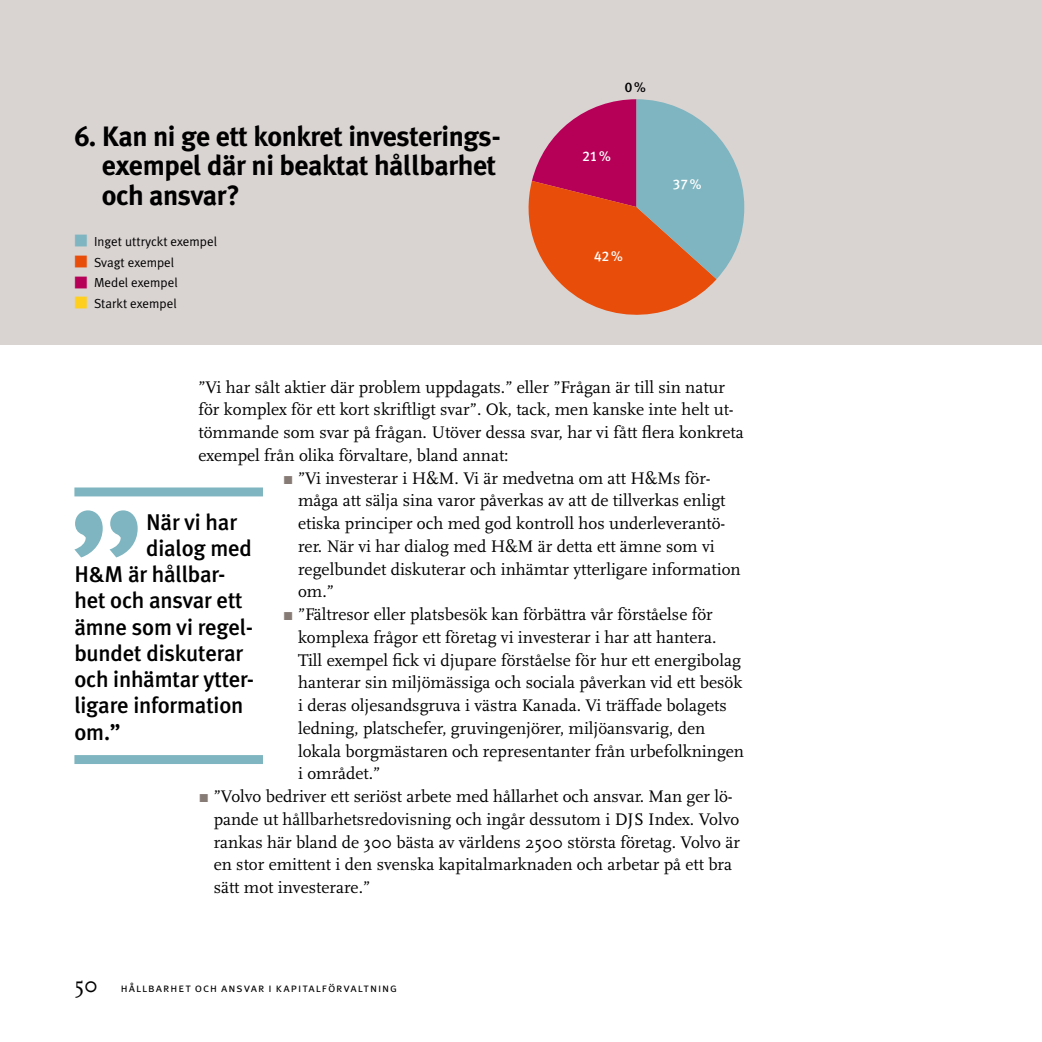
<style>
.page{position:relative;width:1042px;height:1042px;background:#fff}
.page>*{position:absolute;margin:0;border:0;box-sizing:border-box;transform-origin:0 0}
.t1{font:500 163.45px "Meta Plus";color:#7eb5c0}
.t2{font:700 28px/29.8px "Meta Plus";letter-spacing:-.015em;color:#000}
.t3{font:500 22.75px "Meta Plus";letter-spacing:-.01em;color:#000}
.t4{font:17.5px "Scala";color:#000}
.t5{font:14px "Meta Plus Medium Caps";color:#fff}
.t6{font:14px "Meta Plus Medium Caps";color:#000}
.t7{font:13.12px/20.7px "Meta Plus Normal";color:#000}
.t8{font:12.25px "Meta Plus Normal Caps";letter-spacing:.08em;color:#000}
.s1{font-family:"Meta Plus Bold Caps";font-weight:400}
.s2{color:#877b76}
.s3{font-family:"Scala";font-size:22.75px}
</style>
<div class="page">
<div style="left:0;top:0;width:1042px;height:344px;background:#d9d4d2"></div>
<svg style="left:528px;top:99px;width:216px;height:216px"></svg>
<div style="left:74px;top:487px;width:189px;height:9px;background:#7eb5c0"></div>
<div style="left:74px;top:755px;width:189px;height:9px;background:#7eb5c0"></div>
<h2 class="t2" style="left:102px;top:121px;width:400px;text-indent:-27px"><span class="s1">6</span>. Kan ni ge ett konkret investerings&shy;exempel där ni beaktat hållbarhet och ansvar?</h2>
<p class="t7" style="left:94px;top:231px;width:124px">Inget uttryckt exempel<br>Svagt exempel<br>Medel exempel<br>Starkt exempel</p>
<p class="t6" style="left:625px;top:79px;width:22px">0%</p>
<p class="t5" style="left:582px;top:148px;width:30px">21%</p>
<p class="t5" style="left:594px;top:248px;width:30px">42%</p>
<p class="t5" style="left:673px;top:176px;width:30px">37%</p>
<p class="t4" style="left:198px;top:377px;width:528px">”Vi har sålt aktier där problem uppdagats.” eller ”Frågan är till sin natur</p>
<p class="t4" style="left:198px;top:400px;width:537px">för komplex för ett kort skriftligt svar”. Ok, tack, men kanske inte helt ut-</p>
<p class="t4" style="left:198px;top:423px;width:547px">tömmande som svar på frågan. Utöver dessa svar, har vi fått flera konkreta</p>
<p class="t4" style="left:198px;top:446px;width:312px">exempel från olika förvaltare, bland annat:</p>
<p class="t4" style="left:283px;top:468px;width:429px"><span class="s2">π</span> ”Vi investerar i H&amp;M. Vi är medvetna om att H&amp;Ms för-</p>
<p class="t4" style="left:298px;top:491px;width:429px">måga att sälja sina varor påverkas av att de tillverkas enligt</p>
<p class="t4" style="left:298px;top:514px;width:429px">etiska principer och med god kontroll hos underleverantö-</p>
<p class="t4" style="left:298px;top:537px;width:418px">rer. När vi har dialog med H&amp;M är detta ett ämne som vi</p>
<p class="t4" style="left:298px;top:559px;width:444px">regelbundet diskuterar och inhämtar ytterligare information</p>
<p class="t4" style="left:298px;top:582px;width:37px">om.”</p>
<p class="t4" style="left:283px;top:605px;width:431px"><span class="s2">π</span> ”Fältresor eller platsbesök kan förbättra vår förståelse för</p>
<p class="t4" style="left:298px;top:628px;width:420px">komplexa frågor ett företag vi investerar i har att hantera.</p>
<p class="t4" style="left:298px;top:650px;width:444px">Till exempel fick vi djupare förståelse för hur ett energibolag</p>
<p class="t4" style="left:298px;top:673px;width:446px">hanterar sin miljömässiga och sociala påverkan vid ett besök</p>
<p class="t4" style="left:298px;top:696px;width:430px">i deras oljesandsgruva i västra Kanada. Vi träffade bolagets</p>
<p class="t4" style="left:298px;top:719px;width:409px">ledning, platschefer, gruvingenjörer, miljöansvarig, den</p>
<p class="t4" style="left:298px;top:741px;width:447px">lokala borgmästaren och representanter från urbefolkningen</p>
<p class="t4" style="left:298px;top:764px;width:84px">i området.”</p>
<p class="t4" style="left:198px;top:787px;width:536px"><span class="s2">π</span> ”Volvo bedriver ett seriöst arbete med hållarhet och ansvar. Man ger lö-</p>
<p class="t4" style="left:214px;top:810px;width:527px">pande ut hållbarhetsredovisning och ingår dessutom i DJS Index. Volvo</p>
<p class="t4" style="left:214px;top:832px;width:528px">rankas här bland de 300 bästa av världens 2500 största företag. Volvo är</p>
<p class="t4" style="left:214px;top:855px;width:520px">en stor emittent i den svenska kapitalmarknaden och arbetar på ett bra</p>
<p class="t4" style="left:214px;top:878px;width:158px">sätt mot investerare.”</p>
<h1 class="t1" style="left:68px;top:474px;width:79px">”</h1>
<h3 class="t3" style="left:146px;top:508px;width:92px">När vi har</h3>
<h3 class="t3" style="left:146px;top:535px;width:107px">dialog med</h3>
<h3 class="t3" style="left:74px;top:561px;width:153px">H&amp;M är hållbar-</h3>
<h3 class="t3" style="left:74px;top:587px;width:170px">het och ansvar ett</h3>
<h3 class="t3" style="left:74px;top:613px;width:180px">ämne som vi regel-</h3>
<h3 class="t3" style="left:74px;top:640px;width:170px">bundet diskuterar</h3>
<h3 class="t3" style="left:74px;top:666px;width:181px">och inhämtar ytter-</h3>
<h3 class="t3" style="left:74px;top:692px;width:171px">ligare information</h3>
<h3 class="t3" style="left:74px;top:718px;width:48px">om.”</h3>
<p class="t8" style="left:74px;top:981px;width:324px"><span class="s3">50</span> hållbarhet och ansvar i kapitalförvaltning</p>
</div>
